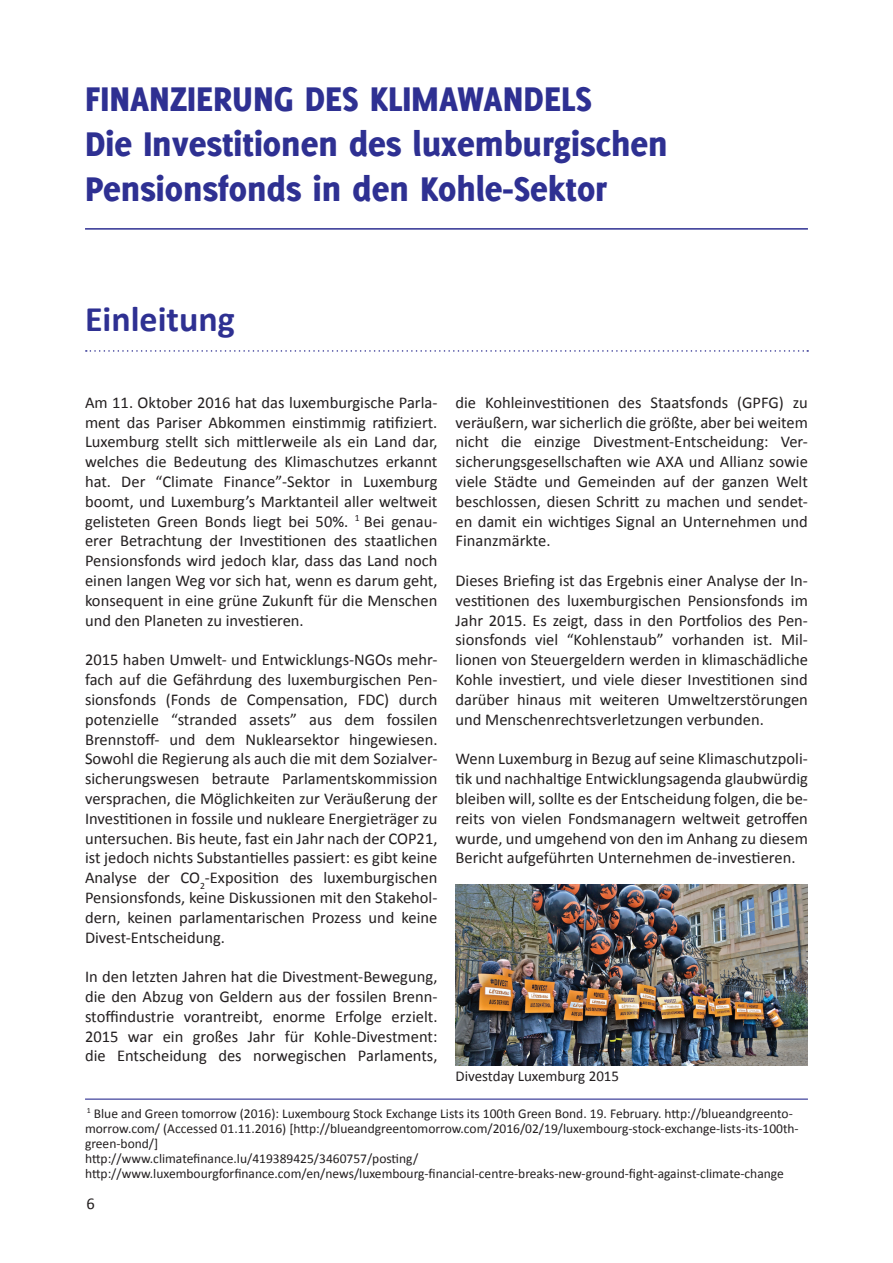
<style>
.page{position:relative;width:893px;height:1263px;background:#fff}
.page>*{position:absolute;margin:0;border:0;box-sizing:border-box;transform-origin:0 0}
.t1{font:800 37.5px/45px "Delicious";color:#2e3092}
.t2{font:700 36px "Calibri";color:#2e3092}
.t3{font:16.5px/19.8px "Calibri";color:#231f20;text-align:justify}
.t4{font:15px "Calibri";color:#231f20}
.t5{font:13.5px/15px "Calibri";color:#231f20}
</style>
<div class="page">
<svg style="left:86px;top:350px;width:722px;height:2px"></svg>
<hr style="left:85px;top:228px;width:723px;height:2px;background:#2e3092">
<hr style="left:85px;top:1098px;width:723px;height:2px;background:#2e3092">
<img style="left:455px;top:884px;width:353px;height:182px">
<h1 class="t1" style="left:85px;top:76px;width:584px">Finanzierung des Klimawandels<br>Die Investitionen des luxemburgischen<br>Pensionsfonds in den Kohle-Sektor</h1>
<h2 class="t2" style="left:85px;top:296px;width:151px">Einleitung</h2>
<p class="t3" style="left:85px;top:392px;width:354px">Am 11. Oktober 2016 hat das luxemburgische Parla&shy;ment das Pariser Abkommen einstimmig ratifiziert.<br>Luxemburg stellt sich mittlerweile als ein Land dar, welches die Bedeutung des Klimaschutzes erkannt hat. Der “Climate Finance”-Sektor in Luxemburg boomt, und Luxemburg’s Marktanteil aller weltweit gelisteten Green Bonds liegt bei 50%. <sup>1</sup> Bei genau&shy;erer Betrachtung der Investitionen des staatlichen Pensionsfonds wird jedoch klar, dass das Land noch einen langen Weg vor sich hat, wenn es darum geht, konsequent in eine grüne Zukunft für die Menschen und den Planeten zu investieren.</p>
<p class="t3" style="left:85px;top:650px;width:354px">2015 haben Umwelt- und Entwicklungs-NGOs mehr&shy;fach auf die Gefährdung des luxemburgischen Pen&shy;sionsfonds (Fonds de Compensation, FDC) durch potenzielle “stranded assets” aus dem fossilen Brennstoff- und dem Nuklearsektor hingewiesen.<br>Sowohl die Regierung als auch die mit dem Sozialver&shy;sicherungswesen betraute Parlamentskommission versprachen, die Möglichkeiten zur Veräußerung der Investitionen in fossile und nukleare Energieträger zu untersuchen. Bis heute, fast ein Jahr nach der COP21, ist jedoch nichts Substantielles passiert: es gibt keine Analyse der CO<sub>2</sub>-Exposition des luxemburgischen Pensionsfonds, keine Diskussionen mit den Stakehol&shy;dern, keinen parlamentarischen Prozess und keine Divest-Entscheidung.</p>
<p class="t3" style="left:85px;top:967px;width:354px">In den letzten Jahren hat die Divestment-Bewegung, die den Abzug von Geldern aus der fossilen Brenn&shy;stoffindustrie vorantreibt, enorme Erfolge erzielt.<br>2015 war ein großes Jahr für Kohle-Divestment: die Entscheidung des norwegischen Parlaments,</p>
<p class="t3" style="left:455px;top:392px;width:354px">die Kohleinvestitionen des Staatsfonds (GPFG) zu veräußern, war sicherlich die größte, aber bei weitem nicht die einzige Divestment-Entscheidung: Ver&shy;sicherungsgesellschaften wie AXA und Allianz sowie viele Städte und Gemeinden auf der ganzen Welt beschlossen, diesen Schritt zu machen und sendet&shy;en damit ein wichtiges Signal an Unternehmen und Finanzmärkte.</p>
<p class="t3" style="left:455px;top:571px;width:354px">Dieses Briefing ist das Ergebnis einer Analyse der In&shy;vestitionen des luxemburgischen Pensionsfonds im Jahr 2015. Es zeigt, dass in den Portfolios des Pen&shy;sionsfonds viel “Kohlenstaub” vorhanden ist. Mil&shy;lionen von Steuergeldern werden in klimaschädliche Kohle investiert, und viele dieser Investitionen sind darüber hinaus mit weiteren Umweltzerstörungen und Menschenrechtsverletzungen verbunden.</p>
<p class="t3" style="left:455px;top:749px;width:354px">Wenn Luxemburg in Bezug auf seine Klimaschutzpoli&shy;tik und nachhaltige Entwicklungsagenda glaubwürdig bleiben will, sollte es der Entscheidung folgen, die be&shy;reits von vielen Fondsmanagern weltweit getroffen wurde, und umgehend von den im Anhang zu diesem Bericht aufgeführten Unternehmen de-investieren.</p>
<p class="t4" style="left:455px;top:1067px;width:165px">Divestday Luxemburg 2015</p>
<p class="t5" style="left:85px;top:1106px;width:715px"><sup>1</sup> Blue and Green tomorrow (2016): Luxembourg Stock Exchange Lists its 100th Green Bond. 19. February. http://blueandgreento&shy;morrow.com/ (Accessed 01.11.2016) [http://blueandgreentomorrow.com/2016/02/19/luxembourg-stock-exchange-lists-its-100th&shy;green-bond/]<br>http://www.climatefinance.lu/419389425/3460757/posting/ http://www.luxembourgforfinance.com/en/news/luxembourg-financial-centre-breaks-new-ground-fight-against-climate-change</p>
<p class="t3" style="left:87px;top:1193px;width:10px">6</p>
</div>
